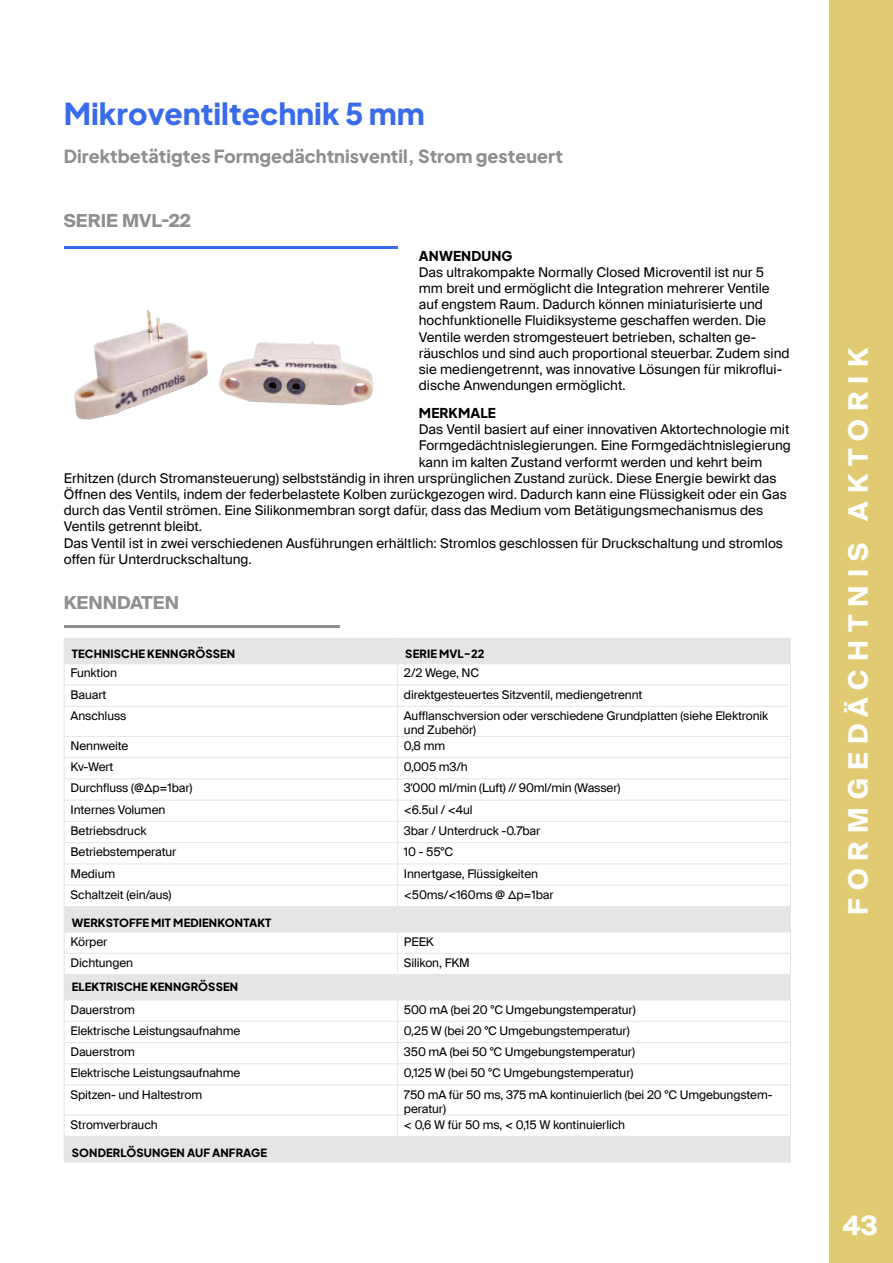
<style>
.page{position:relative;width:893px;height:1263px;background:#fff}
.page>*{position:absolute;margin:0;border:0;box-sizing:border-box;transform-origin:0 0}
.t1{font:800 30px "Plus Jakarta Sans";color:#396bea}
.t2{font:700 27px "Suisse Intl";letter-spacing:.3em;color:#fff}
.t3{font:800 18px "Plus Jakarta Sans";color:#908f8f}
.t4{font:700 18px "Suisse Intl";color:#908f8f}
.t5{font:13.5px/16.2px "Suisse Intl";color:#000}
.t6{font:800 13.5px "Plus Jakarta Sans";letter-spacing:.01em;color:#000}
.t7{font:12px/14.4px "Suisse Intl";letter-spacing:-.01em;color:#000}
.t8{font:800 11.25px "Plus Jakarta Sans";letter-spacing:.01em;color:#000}
</style>
<div class="page">
<div style="left:829px;top:0;width:64px;height:1263px;background:#e0cb72"></div>
<hr style="left:64px;top:247px;width:334px;height:2px;background:#396bea">
<img style="left:74px;top:310px;width:300px;height:110px">
<hr style="left:64px;top:625px;width:275px;height:2px;background:#908f8f">
<svg style="left:65px;top:639px;width:725px;height:522px"></svg>
<hr style="left:64px;top:638px;width:334px;height:1px;background:#e6e4e4">
<hr style="left:64px;top:663px;width:334px;height:1px;background:#e6e4e4">
<hr style="left:398px;top:638px;width:393px;height:1px;background:#e6e4e4">
<hr style="left:64px;top:685px;width:334px;height:1px;background:#e6e4e4">
<hr style="left:64px;top:706px;width:334px;height:1px;background:#e6e4e4">
<hr style="left:64px;top:736px;width:334px;height:1px;background:#e6e4e4">
<hr style="left:64px;top:757px;width:334px;height:1px;background:#e6e4e4">
<hr style="left:64px;top:778px;width:334px;height:1px;background:#e6e4e4">
<hr style="left:64px;top:800px;width:334px;height:1px;background:#e6e4e4">
<hr style="left:64px;top:821px;width:334px;height:1px;background:#e6e4e4">
<hr style="left:64px;top:842px;width:334px;height:1px;background:#e6e4e4">
<hr style="left:64px;top:863px;width:334px;height:1px;background:#e6e4e4">
<hr style="left:64px;top:885px;width:334px;height:1px;background:#e6e4e4">
<hr style="left:64px;top:953px;width:334px;height:1px;background:#e6e4e4">
<hr style="left:64px;top:1021px;width:334px;height:1px;background:#e6e4e4">
<hr style="left:398px;top:1021px;width:393px;height:1px;background:#e6e4e4">
<hr style="left:64px;top:1115px;width:334px;height:1px;background:#e6e4e4">
<hr style="left:398px;top:1115px;width:393px;height:1px;background:#e6e4e4">
<svg style="left:790px;top:639px;width:1px;height:446px"></svg>
<hr style="left:790px;top:1085px;width:1px;height:30px;background:#e6e4e4">
<svg style="left:790px;top:1116px;width:1px;height:45px"></svg>
<hr style="left:398px;top:685px;width:393px;height:1px;background:#e6e4e4">
<hr style="left:398px;top:706px;width:393px;height:1px;background:#e6e4e4">
<hr style="left:398px;top:736px;width:393px;height:1px;background:#e6e4e4">
<hr style="left:398px;top:757px;width:393px;height:1px;background:#e6e4e4">
<hr style="left:398px;top:778px;width:393px;height:1px;background:#e6e4e4">
<hr style="left:398px;top:800px;width:393px;height:1px;background:#e6e4e4">
<hr style="left:398px;top:821px;width:393px;height:1px;background:#e6e4e4">
<hr style="left:398px;top:842px;width:393px;height:1px;background:#e6e4e4">
<hr style="left:398px;top:863px;width:393px;height:1px;background:#e6e4e4">
<hr style="left:398px;top:885px;width:393px;height:1px;background:#e6e4e4">
<svg style="left:397px;top:639px;width:1px;height:267px"></svg>
<hr style="left:398px;top:953px;width:393px;height:1px;background:#e6e4e4">
<svg style="left:397px;top:932px;width:1px;height:42px"></svg>
<svg style="left:397px;top:1001px;width:1px;height:84px"></svg>
<hr style="left:397px;top:1085px;width:1px;height:30px;background:#e6e4e4">
<svg style="left:397px;top:1116px;width:1px;height:20px"></svg>
<hr style="left:398px;top:663px;width:393px;height:1px;background:#e6e4e4">
<hr style="left:64px;top:1042px;width:334px;height:1px;background:#e6e4e4">
<hr style="left:398px;top:1042px;width:393px;height:1px;background:#e6e4e4">
<hr style="left:64px;top:1063px;width:334px;height:1px;background:#e6e4e4">
<hr style="left:398px;top:1063px;width:393px;height:1px;background:#e6e4e4">
<hr style="left:64px;top:1085px;width:334px;height:1px;background:#e6e4e4">
<hr style="left:64px;top:1085px;width:1px;height:30px;background:#e6e4e4">
<hr style="left:398px;top:1085px;width:393px;height:1px;background:#e6e4e4">
<hr style="left:64px;top:1136px;width:334px;height:1px;background:#e6e4e4">
<svg style="left:64px;top:1116px;width:1px;height:45px"></svg>
<hr style="left:398px;top:1136px;width:393px;height:1px;background:#e6e4e4">
<hr style="left:64px;top:1161px;width:334px;height:1px;background:#e6e4e4">
<hr style="left:398px;top:1161px;width:393px;height:1px;background:#e6e4e4">
<hr style="left:64px;top:906px;width:334px;height:1px;background:#e6e4e4">
<hr style="left:398px;top:906px;width:393px;height:1px;background:#e6e4e4">
<hr style="left:64px;top:931px;width:334px;height:1px;background:#e6e4e4">
<hr style="left:398px;top:931px;width:393px;height:1px;background:#e6e4e4">
<hr style="left:64px;top:974px;width:334px;height:1px;background:#e6e4e4">
<svg style="left:64px;top:639px;width:1px;height:446px"></svg>
<hr style="left:398px;top:974px;width:393px;height:1px;background:#e6e4e4">
<hr style="left:64px;top:1000px;width:334px;height:1px;background:#e6e4e4">
<hr style="left:398px;top:1000px;width:393px;height:1px;background:#e6e4e4">
<h1 class="t1" style="left:64px;top:86px;width:362px">Mikroventiltechnik 5 mm</h1>
<h3 class="t3" style="left:64px;top:140px;width:501px">Direktbetätigtes Formgedächtnisventil, Strom gesteuert</h3>
<h3 class="t4" style="left:64px;top:210px;width:129px">SERIE MVL-22</h3>
<p class="t6" style="left:419px;top:243px;width:95px">ANWENDUNG</p>
<p class="t5" style="left:419px;top:264px;width:372px">Das ultrakompakte Normally Closed Microventil ist nur 5 mm breit und ermöglicht die Integration mehrerer Ventile auf engstem Raum. Dadurch können miniaturisierte und hochfunktionelle Fluidiksysteme geschaffen werden. Die Ventile werden stromgesteuert betrieben, schalten ge&shy;räuschlos und sind auch proportional steuerbar. Zudem sind sie mediengetrennt, was innovative Lösungen für mikroflui&shy;dische Anwendungen ermöglicht.</p>
<p class="t6" style="left:419px;top:400px;width:79px">MERKMALE</p>
<p class="t5" style="left:419px;top:421px;width:372px">Das Ventil basiert auf einer innovativen Aktortechnologie mit</p>
<p class="t5" style="left:419px;top:438px;width:373px">Formgedächtnislegierungen. Eine Formgedächtnislegierung</p>
<p class="t5" style="left:419px;top:454px;width:345px">kann im kalten Zustand verformt werden und kehrt beim</p>
<p class="t5" style="left:64px;top:470px;width:714px">Erhitzen (durch Stromansteuerung) selbstständig in ihren ursprünglichen Zustand zurück. Diese Energie bewirkt das</p>
<p class="t5" style="left:64px;top:486px;width:724px">Öffnen des Ventils, indem der federbelastete Kolben zurückgezogen wird. Dadurch kann eine Flüssigkeit oder ein Gas</p>
<p class="t5" style="left:64px;top:502px;width:701px">durch das Ventil strömen. Eine Silikonmembran sorgt dafür, dass das Medium vom Betätigungsmechanismus des</p>
<p class="t5" style="left:64px;top:519px;width:140px">Ventils getrennt bleibt.</p>
<p class="t5" style="left:64px;top:535px;width:721px">Das Ventil ist in zwei verschiedenen Ausführungen erhältlich: Stromlos geschlossen für Druckschaltung und stromlos</p>
<p class="t5" style="left:64px;top:551px;width:190px">offen für Unterdruckschaltung.</p>
<h3 class="t4" style="left:64px;top:592px;width:117px">KENNDATEN</h3>
<p class="t8" style="left:72px;top:644px;width:165px">TECHNISCHE KENNGRÖSSEN</p>
<p class="t8" style="left:405px;top:644px;width:81px">SERIE MVL-22</p>
<p class="t7" style="left:71px;top:666px;width:48px">Funktion</p>
<p class="t7" style="left:404px;top:666px;width:77px">2/2 Wege, NC</p>
<p class="t7" style="left:71px;top:687px;width:37px">Bauart</p>
<p class="t7" style="left:404px;top:687px;width:240px">direktgesteuertes Sitzventil, mediengetrennt</p>
<p class="t7" style="left:71px;top:708px;width:57px">Anschluss</p>
<p class="t7" style="left:404px;top:708px;width:366px">Aufflanschversion oder verschiedene Grundplatten (siehe Elektronik und Zubehör)</p>
<p class="t7" style="left:71px;top:738px;width:59px">Nennweite</p>
<p class="t7" style="left:404px;top:738px;width:43px">0,8 mm</p>
<p class="t7" style="left:71px;top:760px;width:44px">Kv-Wert</p>
<p class="t7" style="left:404px;top:760px;width:65px">0,005 m3/h</p>
<p class="t7" style="left:71px;top:781px;width:123px">Durchfluss (@Δp=1bar)</p>
<p class="t7" style="left:404px;top:781px;width:218px">3'000 ml/min (Luft) // 90ml/min (Wasser)</p>
<p class="t7" style="left:71px;top:802px;width:96px">Internes Volumen</p>
<p class="t7" style="left:404px;top:802px;width:70px">&lt;6.5ul / &lt;4ul</p>
<p class="t7" style="left:71px;top:824px;width:78px">Betriebsdruck</p>
<p class="t7" style="left:404px;top:824px;width:138px">3bar / Unterdruck -0.7bar</p>
<p class="t7" style="left:71px;top:845px;width:107px">Betriebstemperatur</p>
<p class="t7" style="left:404px;top:845px;width:51px">10 - 55°C</p>
<p class="t7" style="left:71px;top:866px;width:46px">Medium</p>
<p class="t7" style="left:404px;top:866px;width:136px">Innertgase, Flüssigkeiten</p>
<p class="t7" style="left:71px;top:887px;width:102px">Schaltzeit (ein/aus)</p>
<p class="t7" style="left:404px;top:887px;width:151px">&lt;50ms/&lt;160ms @ Δp=1bar</p>
<p class="t8" style="left:72px;top:912px;width:201px">WERKSTOFFE MIT MEDIENKONTAKT</p>
<p class="t7" style="left:71px;top:934px;width:39px">Körper</p>
<p class="t7" style="left:404px;top:934px;width:31px">PEEK</p>
<p class="t7" style="left:71px;top:955px;width:64px">Dichtungen</p>
<p class="t7" style="left:404px;top:955px;width:67px">Silikon, FKM</p>
<p class="t8" style="left:72px;top:977px;width:168px">ELEKTRISCHE KENNGRÖSSEN</p>
<p class="t7" style="left:71px;top:1002px;width:66px">Dauerstrom</p>
<p class="t7" style="left:404px;top:1002px;width:233px">500 mA (bei 20 °C Umgebungstemperatur)</p>
<p class="t7" style="left:71px;top:1023px;width:171px">Elektrische Leistungsaufnahme</p>
<p class="t7" style="left:404px;top:1023px;width:227px">0,25 W (bei 20 °C Umgebungstemperatur)</p>
<p class="t7" style="left:71px;top:1045px;width:66px">Dauerstrom</p>
<p class="t7" style="left:404px;top:1045px;width:233px">350 mA (bei 50 °C Umgebungstemperatur)</p>
<p class="t7" style="left:71px;top:1066px;width:171px">Elektrische Leistungsaufnahme</p>
<p class="t7" style="left:404px;top:1066px;width:231px">0,125 W (bei 50 °C Umgebungstemperatur)</p>
<p class="t7" style="left:71px;top:1087px;width:133px">Spitzen- und Haltestrom</p>
<p class="t7" style="left:404px;top:1087px;width:370px">750 mA für 50 ms, 375 mA kontinuierlich (bei 20 °C Umgebungstem&shy;peratur)</p>
<p class="t7" style="left:71px;top:1117px;width:89px">Stromverbrauch</p>
<p class="t7" style="left:404px;top:1117px;width:223px">&lt; 0,6 W für 50 ms, &lt; 0,15 W kontinuierlich</p>
<p class="t8" style="left:72px;top:1142px;width:197px">SONDERLÖSUNGEN AUF ANFRAGE</p>
<h2 class="t2" style="left:843px;top:915px;width:568px;rotate:-90deg">FORMGEDÄCHTNIS AKTORIK</h2>
<h2 class="t2" style="left:843px;top:1210px;width:36px">43</h2>
</div>
